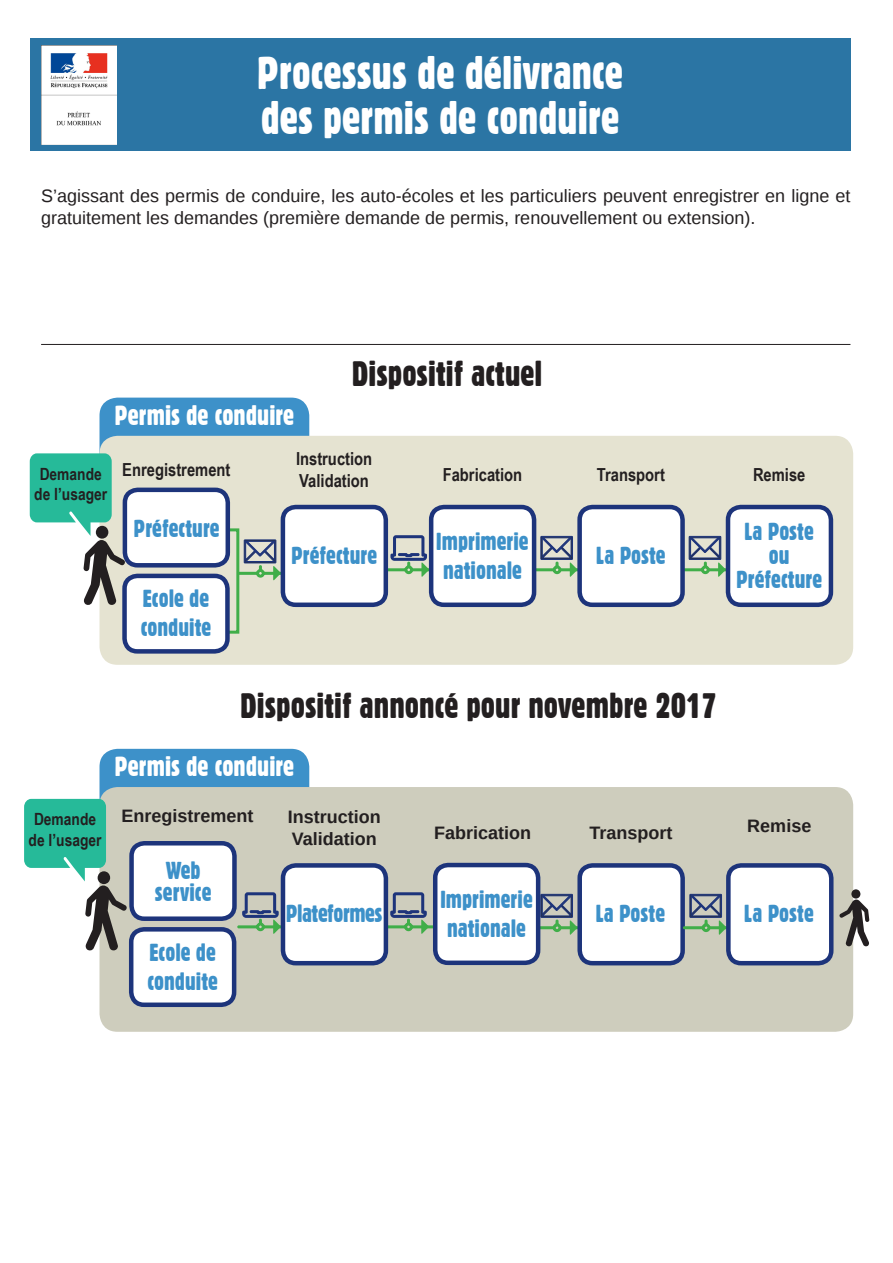
<style>
.page{position:relative;width:893px;height:1263px;background:#fff}
.page>*{position:absolute;margin:0;border:0;box-sizing:border-box;transform-origin:0 0}
.t1{font:45px/45px "Gothic 821 Condensed BT";color:#fff}
.t2{font:34.5px "Gothic 821 Condensed BT";color:#231f20}
.t3{font:27px "Gothic 821 Condensed BT";color:#fff}
.t4{font:24px/28.8px "Gothic 821 Condensed BT";color:#3d91c9}
.t5{font:24px "Gothic 821 Condensed BT";letter-spacing:-.02em;color:#3d91c9}
.t6{font:18px/21.6px "Liberation Sans";color:#231f20}
.t7{font:700 18px "Arial Narrow";color:#231f20}
.t8{font:700 18px "Liberation Sans";color:#231f20}
.t9{font:700 16.8px/20.2px "Arial Narrow";color:#231f20;text-align:center}
</style>
<div class="page">
<div style="left:99px;top:749px;width:210px;height:77px;background:#3d91c9;border-radius:18px"></div>
<div style="left:99px;top:398px;width:210px;height:77px;background:#3d91c9;border-radius:18px"></div>
<div style="left:99px;top:436px;width:754px;height:229px;background:#e5e3d1;border-radius:18px"></div>
<div style="left:99px;top:787px;width:754px;height:245px;background:#cecdbd;border-radius:18px"></div>
<div style="left:227px;top:528px;width:12px;height:106px;border:3px solid #40ae49"></div>
<svg style="left:237px;top:539px;width:44px;height:42px"></svg>
<svg style="left:540px;top:893px;width:37px;height:42px"></svg>
<svg style="left:388px;top:891px;width:45px;height:43px"></svg>
<svg style="left:237px;top:891px;width:44px;height:43px"></svg>
<svg style="left:685px;top:535px;width:41px;height:42px"></svg>
<svg style="left:388px;top:534px;width:41px;height:43px"></svg>
<div style="left:30px;top:38px;width:820px;height:113px;background:#2b75a4"></div>
<img style="left:41px;top:45px;width:76px;height:99px">
<hr style="left:41px;top:344px;width:809px;height:1px;background:#231f20">
<div style="left:283px;top:507px;width:103px;height:98px;background:#fff;border-radius:13px"></div>
<div style="left:281px;top:505px;width:107px;height:102px;border:4px solid #1d347b;border-radius:13px"></div>
<div style="left:431px;top:507px;width:103px;height:98px;background:#fff;border-radius:13px"></div>
<div style="left:429px;top:505px;width:107px;height:102px;border:4px solid #1d347b;border-radius:13px"></div>
<div style="left:580px;top:507px;width:102px;height:98px;background:#fff;border-radius:13px"></div>
<div style="left:577px;top:505px;width:108px;height:102px;border:4px solid #1d347b;border-radius:13px"></div>
<div style="left:728px;top:507px;width:103px;height:98px;background:#fff;border-radius:13px"></div>
<div style="left:726px;top:505px;width:107px;height:102px;border:4px solid #1d347b;border-radius:13px"></div>
<svg style="left:533px;top:535px;width:47px;height:42px"></svg>
<div style="left:283px;top:865px;width:103px;height:98px;background:#fff;border-radius:13px"></div>
<div style="left:281px;top:863px;width:107px;height:102px;border:4px solid #1d347b;border-radius:13px"></div>
<div style="left:580px;top:865px;width:103px;height:98px;background:#fff;border-radius:13px"></div>
<div style="left:577px;top:863px;width:108px;height:102px;border:4px solid #1d347b;border-radius:13px"></div>
<svg style="left:30px;top:453px;width:95px;height:152px"></svg>
<svg style="left:682px;top:893px;width:44px;height:42px"></svg>
<svg style="left:839px;top:889px;width:30px;height:57px"></svg>
<div style="left:125px;top:490px;width:103px;height:75px;background:#fff;border-radius:13px"></div>
<div style="left:123px;top:488px;width:107px;height:79px;border:4px solid #1d347b;border-radius:13px"></div>
<div style="left:125px;top:576px;width:102px;height:75px;background:#fff;border-radius:13px"></div>
<div style="left:122px;top:574px;width:108px;height:80px;border:4px solid #1d347b;border-radius:13px"></div>
<svg style="left:24px;top:799px;width:103px;height:151px"></svg>
<div style="left:132px;top:843px;width:102px;height:76px;background:#fff;border-radius:13px"></div>
<div style="left:129px;top:841px;width:108px;height:80px;border:4px solid #1d347b;border-radius:13px"></div>
<div style="left:131px;top:929px;width:103px;height:76px;background:#fff;border-radius:13px"></div>
<div style="left:129px;top:927px;width:107px;height:80px;border:4px solid #1d347b;border-radius:13px"></div>
<div style="left:435px;top:865px;width:103px;height:98px;background:#fff;border-radius:13px"></div>
<div style="left:433px;top:863px;width:107px;height:102px;border:4px solid #1d347b;border-radius:13px"></div>
<div style="left:728px;top:865px;width:103px;height:98px;background:#fff;border-radius:13px"></div>
<div style="left:726px;top:863px;width:107px;height:102px;border:4px solid #1d347b;border-radius:13px"></div>
<p class="t1" style="left:257px;top:50px;width:368px">Processus de délivrance des permis de conduire</p>
<p class="t6" style="left:41px;top:186px;width:811px">S’agissant des permis de conduire, les auto-écoles et les particuliers peuvent enregistrer en ligne et gratuitement les demandes (première demande de permis, renouvellement ou extension).</p>
<p class="t3" style="left:115px;top:399px;width:181px">Permis de conduire</p>
<p class="t2" style="left:352px;top:353px;width:192px">Dispositif actuel</p>
<p class="t9" style="left:34px;top:463px;width:74px">Demande de l’usager</p>
<p class="t7" style="left:122px;top:456px;width:110px">Enregistrement</p>
<p class="t4" style="left:133px;top:514px;width:88px">Préfecture</p>
<p class="t4" style="left:141px;top:584px;width:72px">Ecole de conduite</p>
<p class="t7" style="left:296px;top:445px;width:78px">Instruction</p>
<p class="t7" style="left:299px;top:467px;width:71px">Validation</p>
<p class="t7" style="left:443px;top:461px;width:81px">Fabrication</p>
<p class="t7" style="left:597px;top:461px;width:70px">Transport</p>
<p class="t7" style="left:753px;top:461px;width:54px">Remise</p>
<p class="t4" style="left:291px;top:541px;width:88px">Préfecture</p>
<p class="t4" style="left:436px;top:527px;width:94px">Imprimerie nationale</p>
<p class="t4" style="left:596px;top:541px;width:71px">La Poste</p>
<p class="t4" style="left:744px;top:517px;width:71px">La Poste</p>
<p class="t4" style="left:769px;top:541px;width:22px">ou</p>
<p class="t4" style="left:736px;top:565px;width:88px">Préfecture</p>
<p class="t2" style="left:240px;top:684px;width:478px">Dispositif annoncé pour novembre 2017</p>
<p class="t9" style="left:29px;top:808px;width:74px">Demande de l’usager</p>
<p class="t3" style="left:115px;top:750px;width:181px">Permis de conduire</p>
<p class="t8" style="left:121px;top:803px;width:134px">Enregistrement</p>
<p class="t8" style="left:288px;top:805px;width:95px">Instruction</p>
<p class="t8" style="left:292px;top:826px;width:87px">Validation</p>
<p class="t8" style="left:434px;top:820px;width:99px">Fabrication</p>
<p class="t8" style="left:589px;top:821px;width:85px">Transport</p>
<p class="t4" style="left:155px;top:859px;width:58px;line-height:22.5px;text-align:center">Web service</p>
<p class="t4" style="left:147px;top:938px;width:72px">Ecole de conduite</p>
<p class="t4" style="left:440px;top:885px;width:94px">Imprimerie nationale</p>
<p class="t5" style="left:286px;top:899px;width:98px">Plateformes</p>
<p class="t4" style="left:596px;top:899px;width:71px">La Poste</p>
<p class="t8" style="left:747px;top:814px;width:66px">Remise</p>
<p class="t4" style="left:744px;top:899px;width:71px">La Poste</p>
</div>
